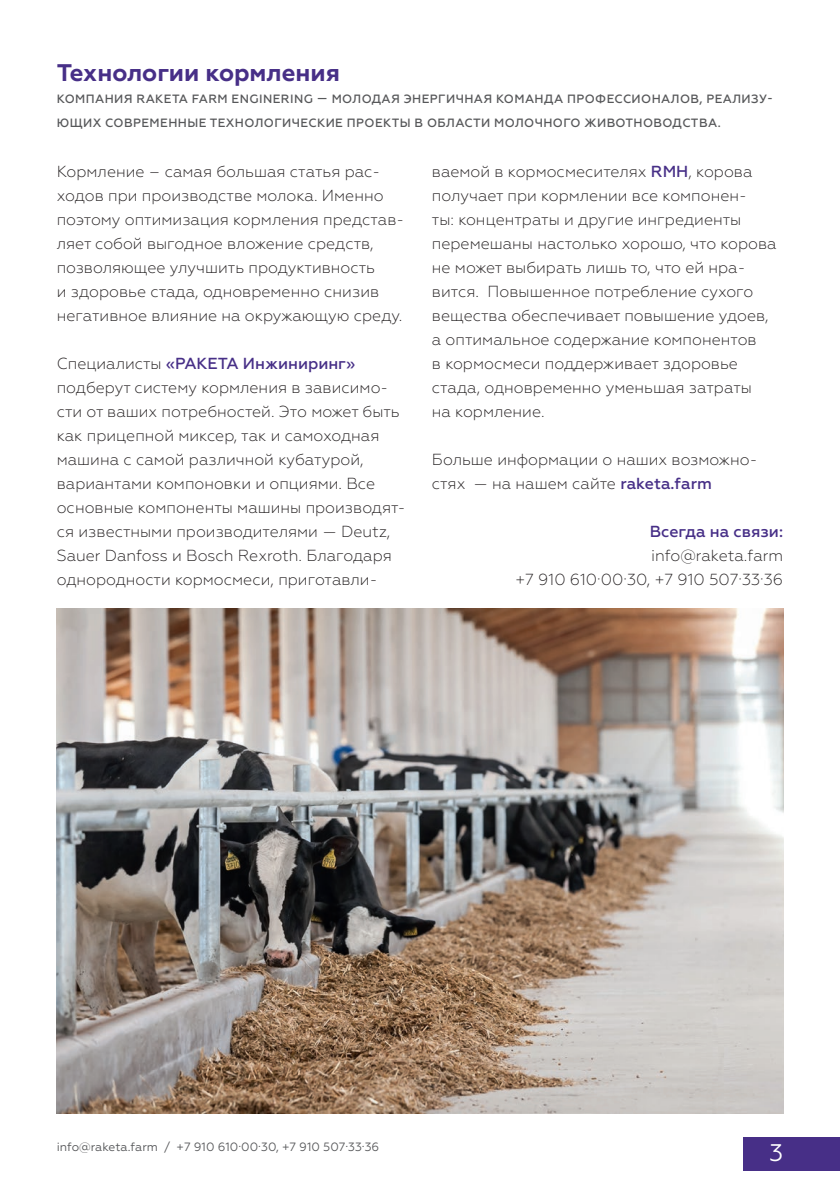
<style>
.page{position:relative;width:840px;height:1191px;background:#fff}
.page>*{position:absolute;margin:0;border:0;box-sizing:border-box;transform-origin:0 0}
.t1{font:700 24px "Geometria";color:#472f87}
.t2{font:24px "Geometria";color:#fff}
.t3{font:300 16px/24px "Geometria";color:#231f20}
.t4{font:500 16px "Geometria";color:#472f87}
.t5{font:500 12px/24px "Geometria";letter-spacing:.035em;color:#57585a}
.t6{font:12px "Geometria";color:#57585a}
.s1{font-weight:500;color:#472f87}
</style>
<div class="page">
<div style="left:742px;top:1137px;width:97px;height:33px;background:#472f87"></div>
<img style="left:57px;top:609px;width:725px;height:504px">
<h1 class="t1" style="left:57px;top:58px;width:285px">Технологии кормления</h1>
<p class="t5" style="left:57px;top:87px;width:717px">КОМПАНИЯ RAKETA FARM ENGINERING — МОЛОДАЯ ЭНЕРГИЧНАЯ КОМАНДА ПРОФЕССИОНАЛОВ, РЕАЛИЗУ-<br>ЮЩИХ СОВРЕМЕННЫЕ ТЕХНОЛОГИЧЕСКИЕ ПРОЕКТЫ В ОБЛАСТИ МОЛОЧНОГО ЖИВОТНОВОДСТВА.</p>
<p class="t3" style="left:57px;top:159px;width:348px">Кормление – самая большая статья рас&shy;ходов при производстве молока. Именно поэтому оптимизация кормления представ&shy;ляет собой выгодное вложение средств, позволяющее улучшить продуктивность<br>и здоровье стада, одновременно снизив негативное влияние на окружающую среду.</p>
<p class="t3" style="left:57px;top:351px;width:350px">Специалисты <span class="s1">«РАКЕТА Инжиниринг» </span>подберут систему кормления в зависимо&shy;сти от ваших потребностей. Это может быть как прицепной миксер, так и самоходная машина с самой различной кубатурой, вариантами компоновки и опциями. Все основные компоненты машины производят&shy;ся известными производителями — Deutz, Sauer Danfoss и Bosch Rexroth. Благодаря однородности кормосмеси, приготавли-</p>
<p class="t3" style="left:431px;top:159px;width:346px">ваемой в кормосмесителях <span class="s1">RMH</span>, корова получает при кормлении все компонен-<br>ты: концентраты и другие ингредиенты перемешаны настолько хорошо, что корова не может выбирать лишь то, что ей нра&shy;вится. Повышенное потребление сухого вещества обеспечивает повышение удоев, а оптимальное содержание компонентов<br>в кормосмеси поддерживает здоровье стада, одновременно уменьшая затраты<br>на кормление.</p>
<p class="t3" style="left:431px;top:447px;width:327px">Больше информации о наших возможно&shy;стях — на нашем сайте <span class="s1">raketa.farm</span></p>
<p class="t4" style="left:649px;top:522px;width:135px">Всегда на связи:</p>
<p class="t3" style="left:515px;top:543px;width:269px;text-align:right">info@raketa.farm<br>+7 910 610·00·30, +7 910 507·33·36</p>
<p class="t6" style="left:57px;top:1140px;width:324px">info@raketa.farm / +7 910 610·00·30, +7 910 507·33·36</p>
<h1 class="t2" style="left:768px;top:1139px;width:15px">3</h1>
</div>
